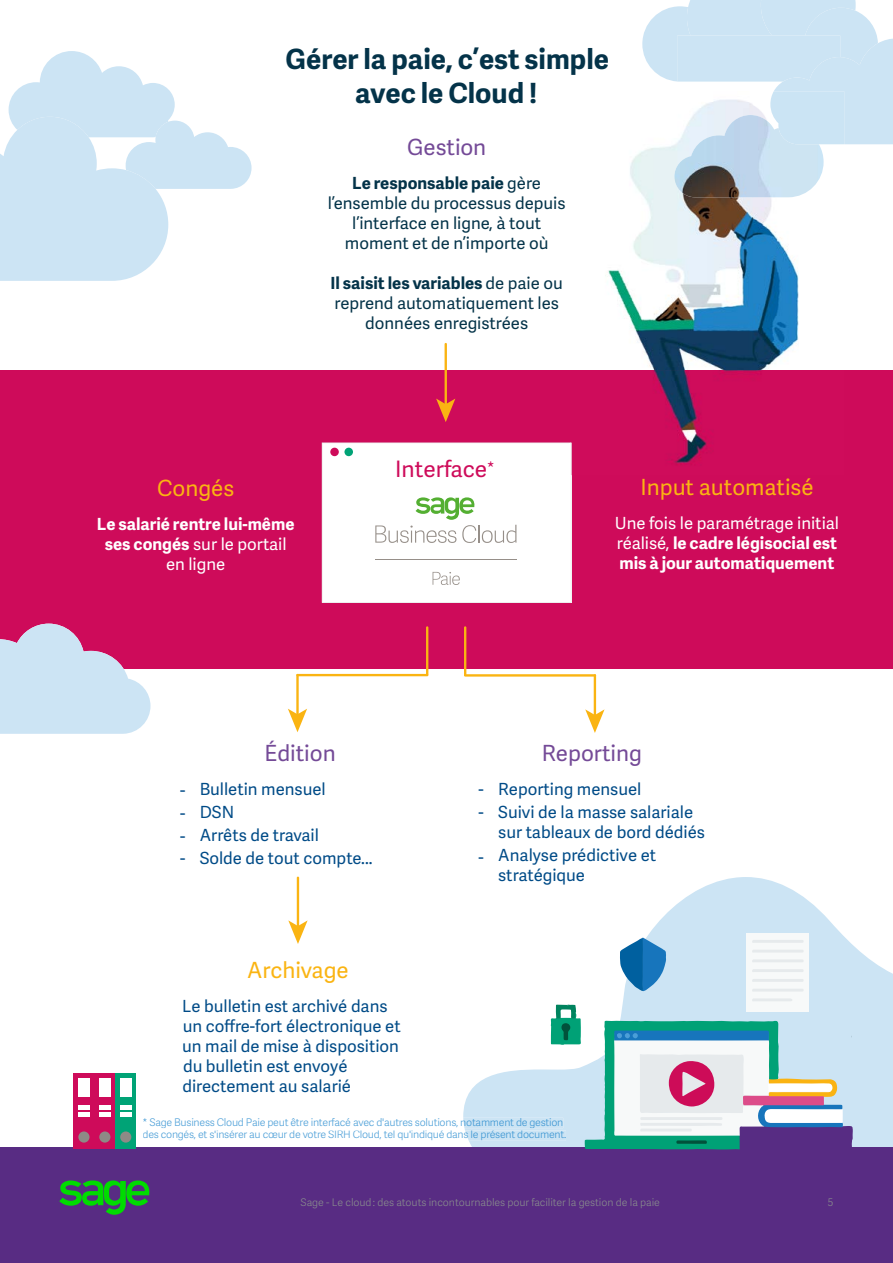
<style>
.page{position:relative;width:893px;height:1263px;background:#fff}
.page>*{position:absolute;margin:0;border:0;box-sizing:border-box;transform-origin:0 0}
.t1{font:700 27.9px/33.5px "Adelle Sans SAGE";color:#043349;text-align:center}
.t2{font:22.65px "Adelle Sans SAGE";color:#ce0b5a}
.t3{font:22.35px "Adelle Sans SAGE";color:#fab412}
.t4{font:22.35px "Adelle Sans SAGE";color:#744a97}
.t5{font:16.65px/22.8px "Adelle Sans SAGE";color:#004b87}
.t6{font:16.65px/20.1px "Adelle Sans SAGE";color:#043349;text-align:center}
.t7{font:700 16.65px/20.1px "Adelle Sans SAGE";color:#fff;text-align:center}
.t8{font:10.5px/12.6px "Adelle Sans SAGE Lt";letter-spacing:-.025em;color:#4ea0d8}
.t9{font:10.5px "Adelle Sans SAGE Lt";letter-spacing:-.005em;color:#888b8d}
.s1{font-weight:700}
.s2{font-weight:400}
.s3{color:#3e97d3}
</style>
<div class="page">
<div style="left:0;top:370px;width:892px;height:298px;background:#ce0b5a"></div>
<svg style="left:623px;top:877px;width:269px;height:271px;fill:#cce4f4"></svg>
<svg style="left:0;top:624px;width:150px;height:110px"></svg>
<svg style="left:0;top:51px;width:251px;height:230px"></svg>
<svg style="left:642px;top:0;width:250px;height:144px;background:#d2e7f5"></svg>
<div style="left:0;top:1148px;width:892px;height:115px;background:#582c83"></div>
<hr style="left:296px;top:674px;width:3px;height:43px;background:#fab412">
<svg style="left:288px;top:709px;width:19px;height:23px"></svg>
<hr style="left:296px;top:674px;width:132px;height:2px;background:#fab412">
<hr style="left:426px;top:626px;width:2px;height:50px;background:#fab412">
<hr style="left:593px;top:674px;width:3px;height:43px;background:#fab412">
<svg style="left:585px;top:709px;width:19px;height:24px"></svg>
<hr style="left:464px;top:674px;width:132px;height:3px;background:#fab412">
<hr style="left:464px;top:626px;width:2px;height:50px;background:#fab412">
<svg style="left:620px;top:937px;width:46px;height:54px;background:#4d93c4"></svg>
<div style="left:746px;top:933px;width:63px;height:78px;background:#f7f9f9"></div>
<svg style="left:752px;top:940px;width:51px;height:3px"></svg>
<svg style="left:752px;top:950px;width:51px;height:2px"></svg>
<svg style="left:752px;top:959px;width:51px;height:3px"></svg>
<svg style="left:752px;top:969px;width:51px;height:3px"></svg>
<svg style="left:752px;top:979px;width:51px;height:3px"></svg>
<svg style="left:752px;top:989px;width:51px;height:3px"></svg>
<div style="left:73px;top:1073px;width:21px;height:75px;background:#ce0b5a"></div>
<div style="left:78px;top:1079px;width:11px;height:18px;background:#fff"></div>
<hr style="left:78px;top:1105px;width:11px;height:4px;background:#fff">
<hr style="left:78px;top:1112px;width:11px;height:4px;background:#fff">
<div style="left:78px;top:1131px;width:11px;height:12px;background:#8e8a86;border-radius:50%"></div>
<div style="left:94px;top:1073px;width:21px;height:75px;background:#ce0b5a"></div>
<div style="left:99px;top:1079px;width:11px;height:18px;background:#fff"></div>
<hr style="left:99px;top:1105px;width:11px;height:4px;background:#fff">
<hr style="left:99px;top:1112px;width:11px;height:4px;background:#fff">
<div style="left:99px;top:1131px;width:11px;height:12px;background:#8e8a86;border-radius:50%"></div>
<div style="left:115px;top:1073px;width:21px;height:75px;background:#00a376"></div>
<div style="left:120px;top:1079px;width:11px;height:18px;background:#fff"></div>
<hr style="left:120px;top:1105px;width:11px;height:4px;background:#fff">
<hr style="left:120px;top:1112px;width:11px;height:4px;background:#fff">
<div style="left:120px;top:1131px;width:11px;height:12px;background:#8e8a86;border-radius:50%"></div>
<img style="left:608px;top:91px;width:144px;height:279px">
<img style="left:752px;top:91px;width:18px;height:24px">
<img style="left:798px;top:144px;width:46px;height:195px">
<img style="left:752px;top:197px;width:46px;height:173px">
<img style="left:571px;top:370px;width:191px;height:105px">
<img style="left:674px;top:115px;width:149px;height:82px">
<div style="left:770px;top:91px;width:74px;height:53px;background:#cbe4f4"></div>
<hr style="left:297px;top:877px;width:2px;height:51px;background:#fab412">
<svg style="left:288px;top:920px;width:19px;height:24px"></svg>
<hr style="left:444px;top:343px;width:3px;height:64px;background:#fab412">
<svg style="left:436px;top:399px;width:19px;height:23px"></svg>
<svg style="left:322px;top:442px;width:249px;height:161px;background:#f9faf8"></svg>
<hr style="left:375px;top:559px;width:141px;height:1px;background:#968f89">
<svg style="left:463px;top:998px;width:389px;height:152px"></svg>
<svg style="left:59px;top:1181px;width:91px;height:34px"></svg>
<h1 class="t1" style="left:285px;top:42px;width:325px">Gérer la paie, c’est simple avec le Cloud !</h1>
<h3 class="t4" style="left:407px;top:131px;width:81px">Gestion</h3>
<p class="t6" style="left:328px;top:172px;width:239px"><span class="s1">Le responsable paie</span> gère l’ensemble du processus depuis l’interface en ligne, à tout moment et de n’importe où</p>
<p class="t6" style="left:330px;top:273px;width:234px"><span class="s1">Il saisit les variables</span> de paie ou reprend automatiquement les données enregistrées</p>
<h3 class="t3" style="left:157px;top:472px;width:79px">Congés</h3>
<p class="t7" style="left:97px;top:514px;width:199px">Le salarié rentre lui-même ses congés <span class="s2">sur le portail en ligne</span></p>
<h2 class="t2" style="left:395px;top:453px;width:101px">Interface<sup>*</sup></h2>
<h3 class="t3" style="left:640px;top:471px;width:175px">Input automatisé</h3>
<p class="t7" style="left:614px;top:512px;width:226px;text-align:justify"><span class="s2">Une fois le paramétrage initial réalisé,</span> le cadre légisocial est mis à jour automatiquement</p>
<p class="t5" style="left:180px;top:778px;width:7px;text-align:justify">- - - -</p>
<h3 class="t4" style="left:264px;top:737px;width:73px">Édition</h3>
<p class="t5" style="left:200px;top:777px;width:174px">Bulletin mensuel<br>DSN<br>Arrêts de travail<br>Solde de tout compte...</p>
<h3 class="t3" style="left:247px;top:954px;width:103px">Archivage</h3>
<p class="t5" style="left:182px;top:995px;width:220px;line-height:20.1px">Le bulletin est archivé dans un coffre-fort électronique et un mail de mise à disposition du bulletin est envoyé directement au salarié</p>
<p class="t5" style="left:478px;top:777px;width:7px">- -</p>
<p class="t5" style="left:478px;top:845px;width:7px">-</p>
<h3 class="t4" style="left:541px;top:737px;width:101px">Reporting</h3>
<p class="t5" style="left:498px;top:777px;width:196px">Reporting mensuel<br>Suivi de la masse salariale</p>
<p class="t5" style="left:498px;top:820px;width:208px">sur tableaux de bord dédiés<br>Analyse prédictive et</p>
<p class="t5" style="left:498px;top:863px;width:88px">stratégique</p>
<p class="t8" style="left:142px;top:1115px;width:425px">* Sage Business Cloud Paie peut être interfacé avec d'autres solutions, n<span class="s3">otamment de gestion </span>des congés, et s'insérer au cœur de votre SIRH Cloud, tel qu'indiqué dans <span class="s3">le présent document.</span></p>
<p class="t9" style="left:300px;top:1195px;width:361px">Sage - Le cloud : des atouts incontournables pour faciliter la gestion de la paie</p>
<p class="t9" style="left:827px;top:1195px;width:7px">5</p>
</div>
